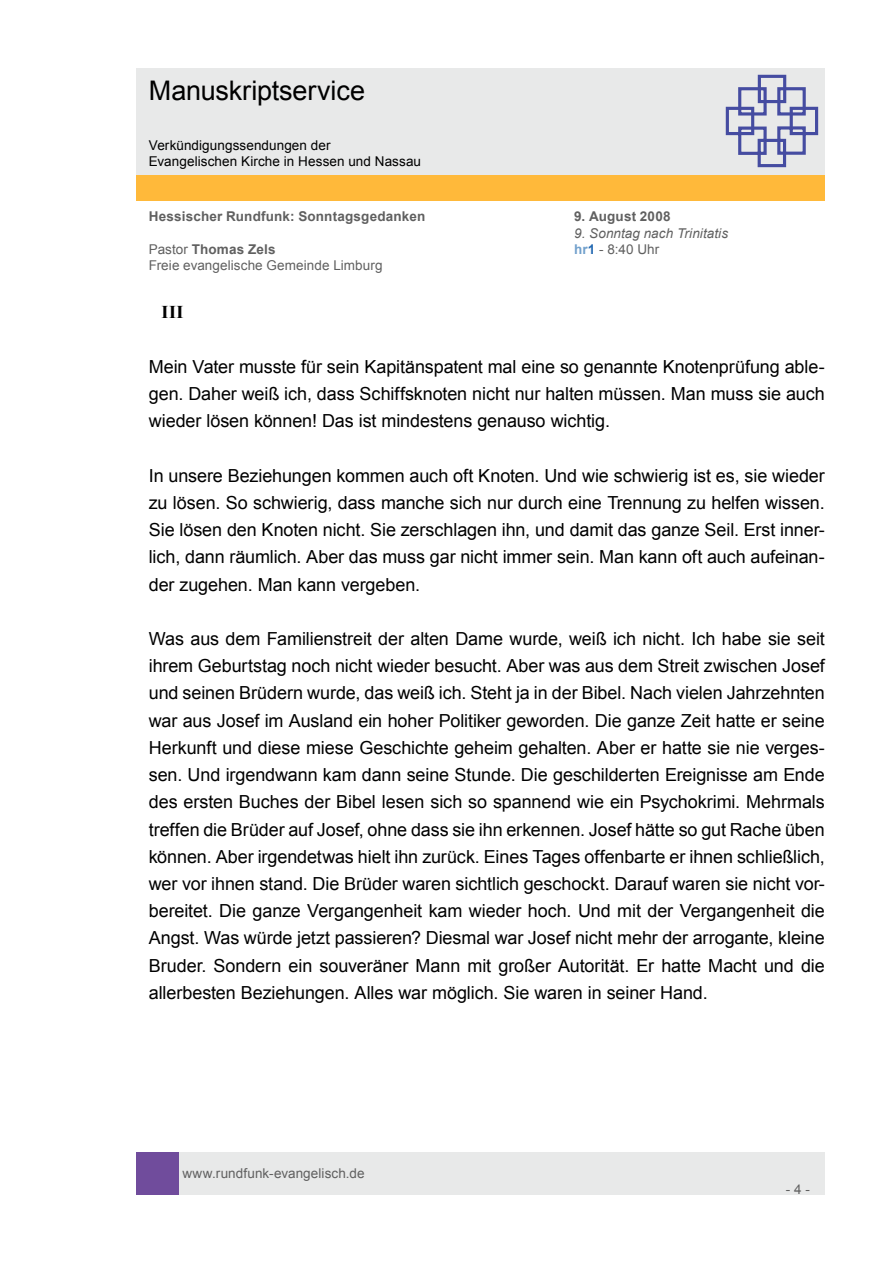
<style>
.page{position:relative;width:893px;height:1263px;background:#fff}
.page>*{position:absolute;margin:0;border:0;box-sizing:border-box;transform-origin:0 0}
.t1{font:27px "Arial";letter-spacing:-.005em;color:#000}
.t2{font:18px/27.2px "Arial";letter-spacing:-.005em;color:#000;text-align:justify}
.t3{font:700 18px "Times New Roman";color:#000}
.t4{font:13.5px "Arial";letter-spacing:.005em;color:#606060}
.t5{font:700 13.5px "Arial";letter-spacing:.015em;color:#606060}
.t6{font:13.5px/16.2px "Arial";letter-spacing:.005em;color:#000}
.t7{font:italic 13.5px "Arial";letter-spacing:.005em;color:#606060}
.s1{font-weight:400}
.s2{font-weight:700;color:#71a0cc}
.s3{font-weight:700;color:#2369b2}
</style>
<div class="page">
<div style="left:179px;top:1152px;width:646px;height:43px;background:#e8e9e9"></div>
<div style="left:136px;top:1152px;width:43px;height:43px;background:#704c9c"></div>
<div style="left:136px;top:175px;width:689px;height:26px;background:#ffb93a"></div>
<div style="left:136px;top:68px;width:689px;height:106px;background:#e8e9e9"></div>
<svg style="left:725px;top:74px;width:94px;height:94px"></svg>
<h1 class="t1" style="left:149px;top:73px;width:218px">Manuskriptservice</h1>
<p class="t6" style="left:149px;top:137px;width:274px">Verkündigungssendungen der<br>Evangelischen Kirche in Hessen und Nassau</p>
<p class="t5" style="left:149px;top:208px;width:278px">Hessischer Rundfunk: Sonntagsgedanken</p>
<p class="t5" style="left:574px;top:208px;width:98px">9. August 2008</p>
<p class="t7" style="left:574px;top:224px;width:156px">9. Sonntag nach Trinitatis</p>
<p class="t5" style="left:149px;top:240px;width:128px"><span class="s1">Pastor</span> Thomas Zels</p>
<p class="t4" style="left:574px;top:240px;width:87px"><span class="s2">hr</span><span class="s3">1</span> - 8:40 Uhr</p>
<p class="t4" style="left:149px;top:256px;width:235px">Freie evangelische Gemeinde Limburg</p>
<p class="t3" style="left:162px;top:300px;width:23px">III</p>
<p class="t2" style="left:149px;top:353px;width:678px">Mein Vater musste für sein Kapitänspatent mal eine so genannte Knotenprüfung able&shy;gen. Daher weiß ich, dass Schiffsknoten nicht nur halten müssen. Man muss sie auch wieder lösen können! Das ist mindestens genauso wichtig.</p>
<p class="t2" style="left:149px;top:462px;width:678px">In unsere Beziehungen kommen auch oft Knoten. Und wie schwierig ist es, sie wieder zu lösen. So schwierig, dass manche sich nur durch eine Trennung zu helfen wissen.<br>Sie lösen den Knoten nicht. Sie zerschlagen ihn, und damit das ganze Seil. Erst inner&shy;lich, dann räumlich. Aber das muss gar nicht immer sein. Man kann oft auch aufeinan&shy;der zugehen. Man kann vergeben.</p>
<p class="t2" style="left:149px;top:625px;width:678px">Was aus dem Familienstreit der alten Dame wurde, weiß ich nicht. Ich habe sie seit ihrem Geburtstag noch nicht wieder besucht. Aber was aus dem Streit zwischen Josef und seinen Brüdern wurde, das weiß ich. Steht ja in der Bibel. Nach vielen Jahrzehnten war aus Josef im Ausland ein hoher Politiker geworden. Die ganze Zeit hatte er seine Herkunft und diese miese Geschichte geheim gehalten. Aber er hatte sie nie verges&shy;sen. Und irgendwann kam dann seine Stunde. Die geschilderten Ereignisse am Ende des ersten Buches der Bibel lesen sich so spannend wie ein Psychokrimi. Mehrmals treffen die Brüder auf Josef, ohne dass sie ihn erkennen. Josef hätte so gut Rache üben können. Aber irgendetwas hielt ihn zurück. Eines Tages offenbarte er ihnen schließlich, wer vor ihnen stand. Die Brüder waren sichtlich geschockt. Darauf waren sie nicht vor&shy;bereitet. Die ganze Vergangenheit kam wieder hoch. Und mit der Vergangenheit die Angst. Was würde jetzt passieren? Diesmal war Josef nicht mehr der arrogante, kleine Bruder. Sondern ein souveräner Mann mit großer Autorität. Er hatte Macht und die allerbesten Beziehungen. Alles war möglich. Sie waren in seiner Hand.</p>
<p class="t4" style="left:182px;top:1164px;width:184px">www.rundfunk-evangelisch.de</p>
<p class="t4" style="left:786px;top:1180px;width:26px">- 4 -</p>
</div>
